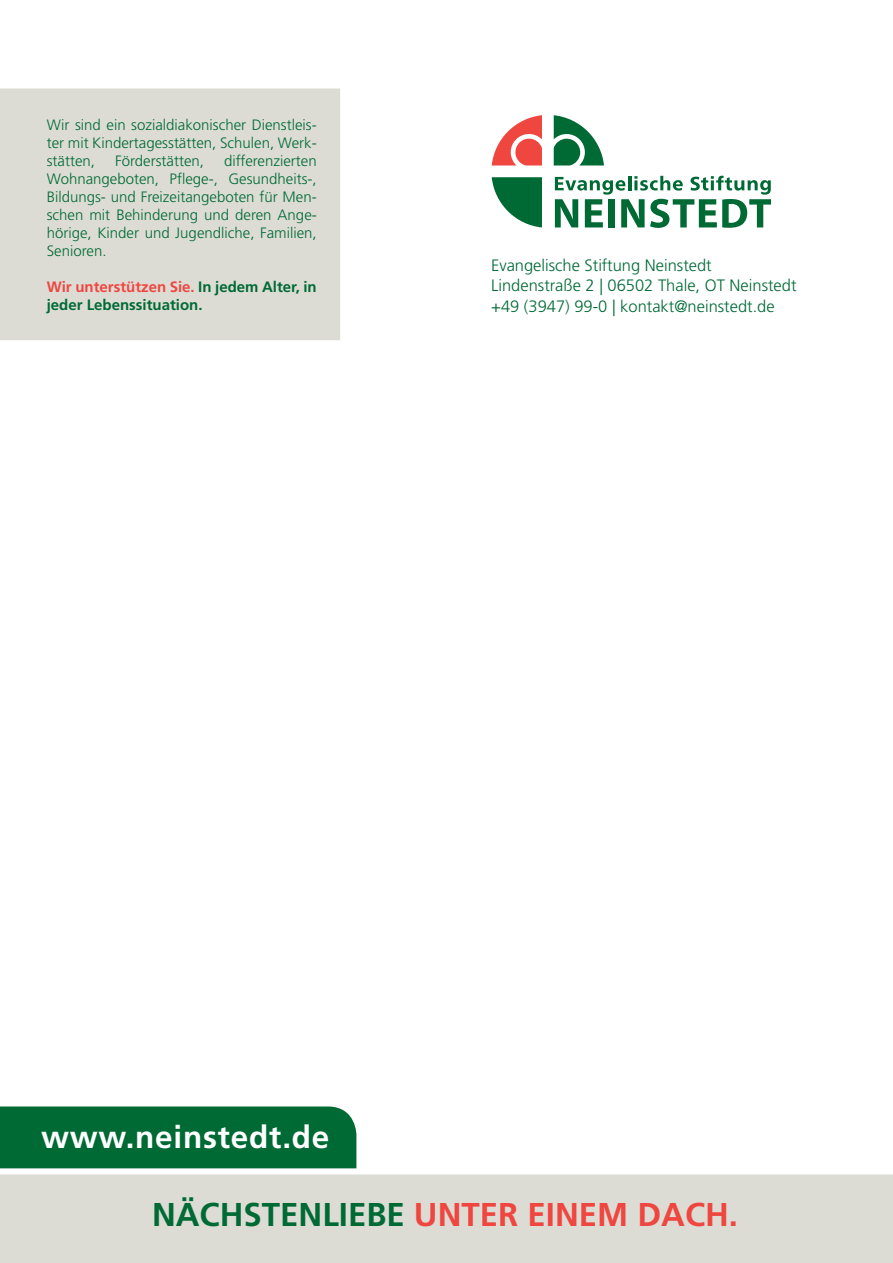
<style>
.page{position:relative;width:893px;height:1263px;background:#fff}
.page>*{position:absolute;margin:0;border:0;box-sizing:border-box;transform-origin:0 0}
.t1{font:700 33px "Frutiger LT Pro";color:#ef4640}
.t2{font:700 31.5px "Frutiger LT Pro";letter-spacing:.025em;color:#fff}
.t3{font:300 16.5px "Frutiger LT Pro";color:#006a35}
.t4{font:300 15px/18px "Frutiger LT Pro";color:#006a35;text-align:justify}
.t5{font:700 15px/18px "Frutiger LT Pro";color:#006a35}
.s1{color:#ef4640}
.s2{color:#006a35}
</style>
<div class="page">
<div style="left:0;top:88px;width:340px;height:252px;background:#dcdcd4"></div>
<div style="left:0;top:1174px;width:893px;height:89px;background:#dcdcd4"></div>
<svg style="left:554px;top:115px;width:50px;height:50px"></svg>
<svg style="left:492px;top:115px;width:50px;height:50px"></svg>
<svg style="left:492px;top:177px;width:50px;height:50px"></svg>
<svg style="left:555px;top:176px;width:216px;height:52px"></svg>
<div style="left:0;top:1106px;width:356px;height:62px;background:#006a35"></div>
<p class="t4" style="left:47px;top:116px;width:272px">Wir sind ein sozialdiakonischer Dienstleis&shy;ter mit Kindertagesstätten, Schulen, Werk&shy;stätten,</p>
<p class="t4" style="left:47px;top:152px;width:271px;text-indent:177px">differenzierten Wohnangeboten, Pflege-, Gesundheits-, Bildungs- und Freizeitangeboten für Men&shy;schen mit Behinderung und deren Ange&shy;hörige, Kinder und Jugendliche, Familien, Senioren.</p>
<p class="t5" style="left:47px;top:278px;width:272px"><span class="s1">Wir unterstützen Sie.</span> In jedem Alter, in jeder Lebenssituation.</p>
<p class="t4" style="left:115px;top:152px;width:90px">Förderstätten,</p>
<p class="t3" style="left:491px;top:255px;width:222px">Evangelische Stiftung Neinstedt</p>
<p class="t3" style="left:491px;top:275px;width:307px">Lindenstraße 2 | 06502 Thale, OT Neinstedt</p>
<p class="t3" style="left:491px;top:297px;width:285px">+49 (3947) 99-0 | kontakt@neinstedt.de</p>
<p class="t2" style="left:41px;top:1118px;width:290px">www.neinstedt.de</p>
<p class="t1" style="left:152px;top:1195px;width:588px"><span class="s2">NÄCHSTENLIEBE</span> UNTER EINEM DACH.</p>
</div>
